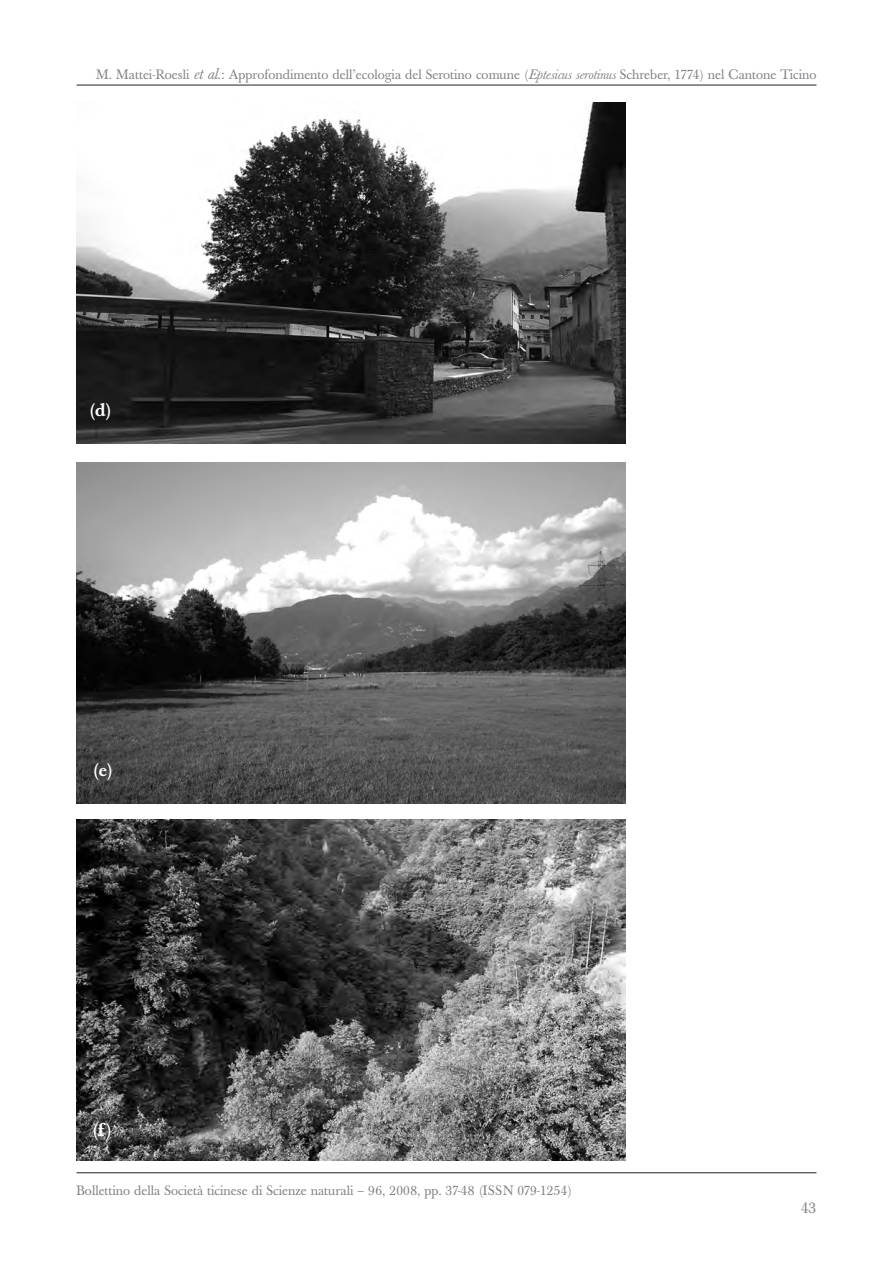
<style>
.page{position:relative;width:893px;height:1263px;background:#fff}
.page>*{position:absolute;margin:0;border:0;box-sizing:border-box;transform-origin:0 0}
.t1{font:500 18px "Baskerville";color:#fff}
.t2{font:15.45px "Baskerville";color:#808285}
.t3{font:13.5px "Baskerville";color:#808285}
.s1{font-style:italic;font-size:15.45px}
.s2{font-style:italic}
</style>
<div class="page">
<hr style="left:77px;top:1172px;width:739px;height:1px;background:#231f20">
<hr style="left:77px;top:85px;width:739px;height:1px;background:#231f20">
<img style="left:77px;top:102px;width:548px;height:341px">
<img style="left:77px;top:462px;width:548px;height:342px">
<img style="left:77px;top:820px;width:548px;height:341px">
<p class="t3" style="left:96px;top:69px;width:722px">M. Mattei-Roesli <span class="s1">et al</span>.: Approfondimento dell’ecologia del Serotino comune (<span class="s2">Eptesicus serotinus</span> Schreber, 1774) nel Cantone Ticino</p>
<h1 class="t1" style="left:89px;top:403px;width:25px">(d)</h1>
<h1 class="t1" style="left:93px;top:763px;width:22px">(e)</h1>
<h1 class="t1" style="left:92px;top:1123px;width:22px">(f)</h1>
<p class="t3" style="left:77px;top:1185px;width:497px">Bollettino della Società ticinese di Scienze naturali – 96, 2008, pp. 37-48 (ISSN 079-1254)</p>
<p class="t2" style="left:801px;top:1202px;width:17px">43</p>
</div>
